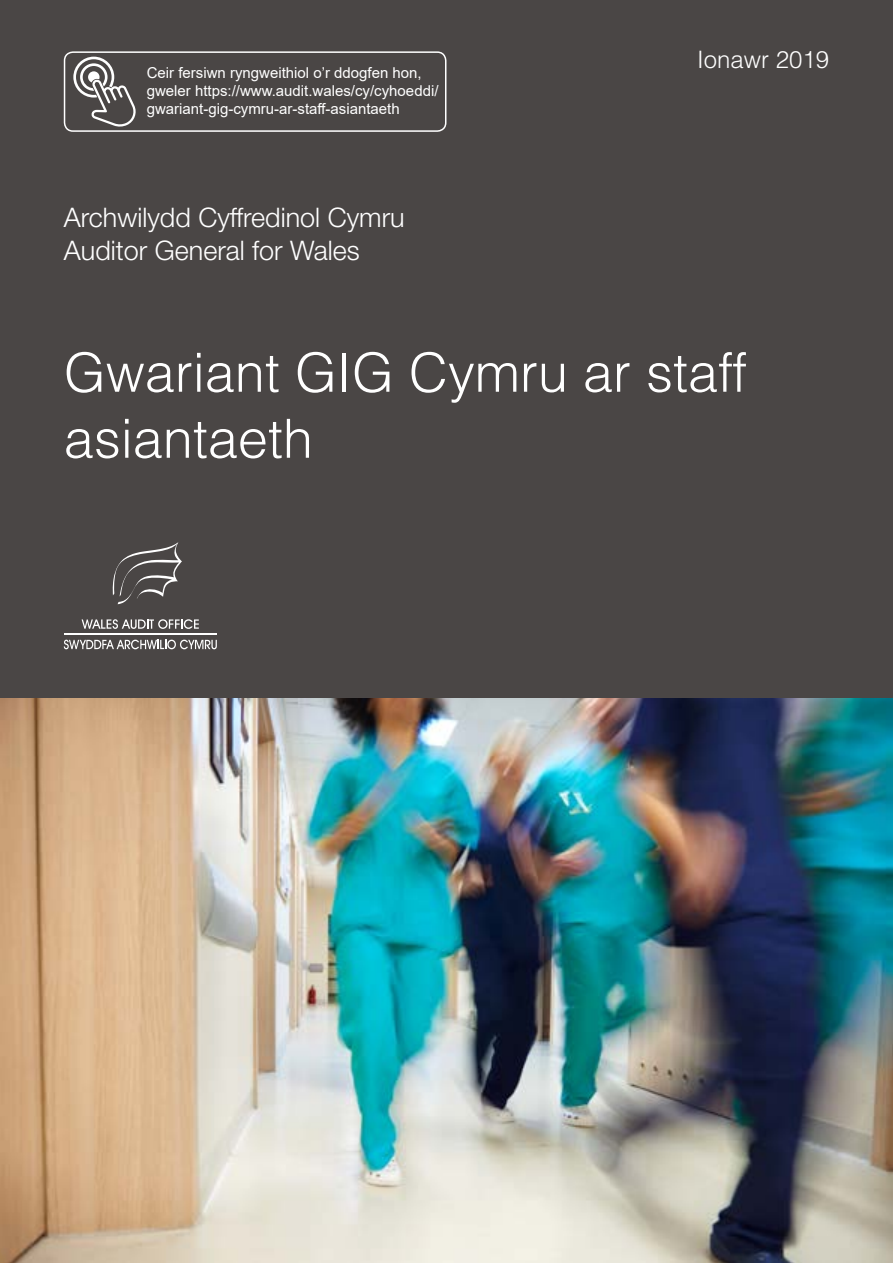
<style>
.page{position:relative;width:893px;height:1263px;background:#fff}
.page>*{position:absolute;margin:0;border:0;box-sizing:border-box;transform-origin:0 0}
.Cover_heading{font:300 54px/66px "Helvetica LT Std";color:#fff}
.t1{font:300 27px/32.4px "Helvetica Neue LT Std";color:#fff}
.t2{font:300 24px "Helvetica LT Std";color:#fff}
.Normal_Body_Text{font:15px/18px "Arial";color:#fff}
</style>
<div class="page">
<img style="left:0;top:697px;width:893px;height:566px">
<div style="left:0;top:0;width:893px;height:697px;background:#4a4645"></div>
<svg style="left:112px;top:542px;width:70px;height:62px"></svg>
<svg style="left:82px;top:619px;width:117px;height:10px"></svg>
<svg style="left:64px;top:640px;width:153px;height:9px"></svg>
<hr style="left:64px;top:634px;width:153px;height:1px;background:#fff">
<div style="left:64px;top:51px;width:382px;height:81px;border:2px solid #fff;border-radius:9px"></div>
<svg style="left:73px;top:57px;width:63px;height:70px"></svg>
<p class="Normal_Body_Text" style="left:147px;top:63px;width:293px">Ceir fersiwn ryngweithiol o’r ddogfen hon, gweler https://www.audit.wales/cy/cyhoeddi/ gwariant-gig-cymru-ar-staff-asiantaeth</p>
<h2 class="t1" style="left:64px;top:201px;width:342px">Archwilydd Cyffredinol Cymru<br>Auditor General for Wales</h2>
<p class="t2" style="left:697px;top:45px;width:134px">Ionawr 2019</p>
<h1 class="Cover_heading" style="left:64px;top:339px;width:685px">Gwariant GIG Cymru ar staff asiantaeth</h1>
</div>
